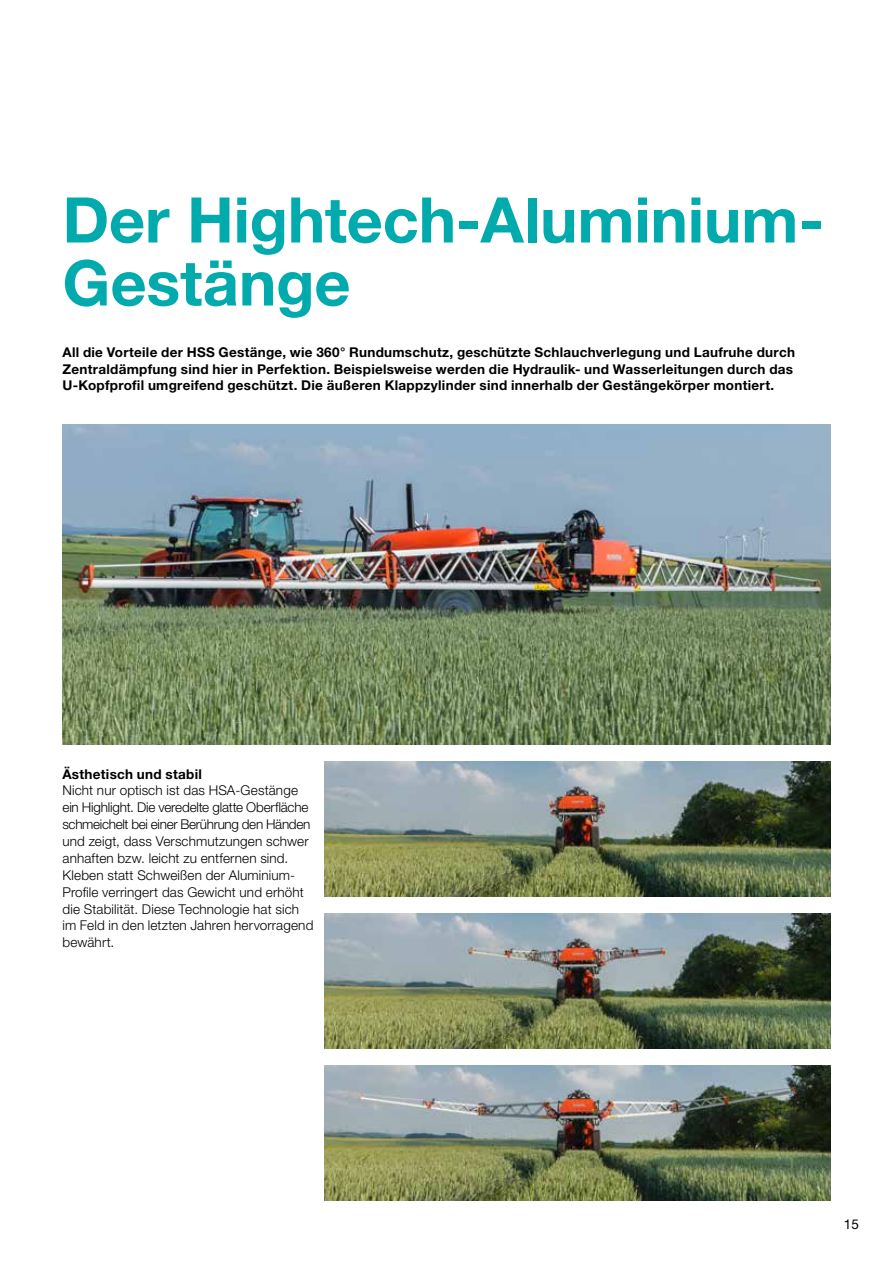
<style>
.page{position:relative;width:893px;height:1263px;background:#fff}
.page>*{position:absolute;margin:0;border:0;box-sizing:border-box;transform-origin:0 0}
.t1{font:700 63px/63px "Helvetica Neue LT Std";color:#00aaad}
.t2{font:300 13.5px/16.8px "Helvetica Neue LT Std";letter-spacing:.01em;color:#000}
.t3{font:700 13.5px/16.8px "Helvetica Neue LT Std";letter-spacing:.02em;color:#000}
.t4{font:13.5px "Helvetica Neue LT Std";color:#000}
</style>
<div class="page">
<img style="left:63px;top:424px;width:767px;height:321px">
<img style="left:324px;top:1065px;width:506px;height:135px">
<img style="left:324px;top:913px;width:506px;height:135px">
<img style="left:324px;top:762px;width:506px;height:135px">
<h1 class="t1" style="left:63px;top:187px;width:763px">Der Hightech-Aluminium-<br>Gestänge</h1>
<p class="t3" style="left:63px;top:343px;width:734px">All die Vorteile der HSS Gestänge, wie 360° Rundumschutz, geschützte Schlauchverlegung und Laufruhe durch<br>Zentraldämpfung sind hier in Perfektion. Beispielsweise werden die Hydraulik- und Wasserleitungen durch das<br>U-Kopfprofil umgreifend geschützt. Die äußeren Klappzylinder sind innerhalb der Gestängekörper montiert.</p>
<p class="t3" style="left:63px;top:765px;width:141px">Ästhetisch und stabil</p>
<p class="t2" style="left:63px;top:782px;width:252px">Nicht nur optisch ist das HSA-Gestänge ein Highlight. Die veredelte glatte Oberfläche schmeichelt bei einer Berührung den Händen und zeigt, dass Verschmutzungen schwer anhaften bzw. leicht zu entfernen sind.<br>Kleben statt Schweißen der Aluminium-Profile verringert das Gewicht und erhöht die Stabilität. Diese Technologie hat sich im Feld in den letzten Jahren hervorragend bewährt.</p>
<p class="t4" style="left:844px;top:1216px;width:17px">15</p>
</div>
